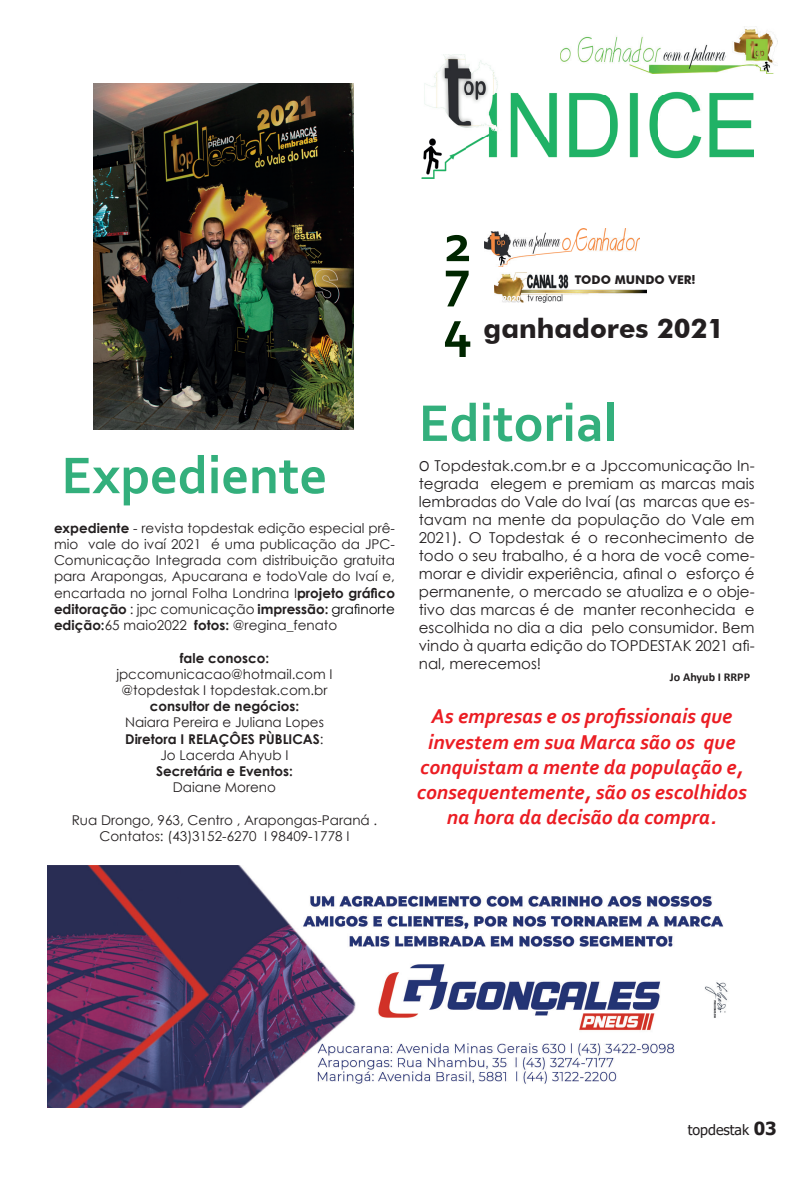
<style>
.page{position:relative;width:808px;height:1191px;background:#fff}
.page>*{position:absolute;margin:0;border:0;box-sizing:border-box;transform-origin:0 0}
.t1{font:700 54px "Corbel";color:#33af7c}
.t2{font:700 54px "Corbel";color:#002600}
.t3{font:700 27px "Futura BT";color:#231f20}
.t4{font:italic 700 21px/25.2px "Corbel";color:#eb1d23;text-align:center}
.t5{font:15px/18px "Century Gothic";color:#231f20;text-align:justify}
.t6{font:14.25px "Tahoma";color:#231f20}
.t7{font:13.5px/16.2px "Century Gothic";color:#231f20;text-align:center}
.t8{font:700 13.5px "Century Gothic";color:#231f20}
.t9{font:700 12px "Futura BT";color:#231f20}
.t10{font:700 12px "Calibri";color:#231f20}
.s1{font-weight:700}
.s2{color:#000001}
.s3{font-family:"Corbel";font-size:54px;color:#002600}
.s4{font-family:"Corbel"}
.s5{font-weight:700;font-size:18px}
</style>
<div class="page">
<img style="left:421px;top:54px;width:333px;height:125px">
<img style="left:485px;top:229px;width:154px;height:37px">
<img style="left:495px;top:273px;width:152px;height:29px">
<img style="left:48px;top:866px;width:680px;height:241px">
<img style="left:560px;top:26px;width:217px;height:48px">
<img style="left:94px;top:83px;width:259px;height:346px">
<h1 class="t1" style="left:61px;top:442px;width:267px">Expediente</h1>
<p class="t7" style="left:54px;top:519px;width:342px;text-align:justify"><span class="s1">expediente</span> - revista topdestak edição especial prê&shy;mio vale do ivaí 2021 é uma publicação da JPC-Comunicação Integrada com distribuição gratuita para Arapongas, Apucarana e todoVale do Ivaí e, encartada no jornal Folha Londrina I<span class="s1">projeto gráfico editoração</span> : jpc comunicação <span class="s1">impressão:</span> <span class="s2">grafinorte </span><span class="s1">edição:</span>65 maio2022 <span class="s1">fotos:</span> @regina_fenato</p>
<p class="t8" style="left:180px;top:647px;width:91px">fale conosco:</p>
<p class="t7" style="left:116px;top:665px;width:218px">jpccomunicacao@hotmail.com I @topdestak I topdestak.com.br</p>
<p class="t8" style="left:150px;top:696px;width:151px">consultor de negócios:</p>
<p class="t7" style="left:125px;top:714px;width:200px">Naiara Pereira e Juliana Lopes<br><span class="s1">Diretora I RELAÇÔES PÙBLICAS</span>:<br>Jo Lacerda Ahyub I</p>
<p class="t8" style="left:156px;top:761px;width:138px">Secretária e Eventos:</p>
<p class="t7" style="left:173px;top:779px;width:105px">Daiane Moreno</p>
<p class="t7" style="left:72px;top:811px;width:307px">Rua Drongo, 963, Centro , Arapongas-Paraná .<br>Contatos: (43)3152-6270 I 98409-1778 I</p>
<h1 class="t2" style="left:444px;top:210px;width:28px">2</h1>
<h1 class="t2" style="left:444px;top:245px;width:28px">7</h1>
<p class="t9" style="left:575px;top:272px;width:122px">TODO MUNDO VER!</p>
<h2 class="t3" style="left:443px;top:311px;width:283px"><span class="s3">4</span> ganhadores 2021</h2>
<h1 class="t1" style="left:419px;top:389px;width:200px">Editorial</h1>
<p class="t5" style="left:419px;top:456px;width:337px"><span class="s4">O</span> Topdestak.com.br e a Jpccomunicação In&shy;tegrada elegem e premiam as marcas mais lembradas do Vale do Ivaí (as marcas que es&shy;tavam na mente da população do Vale em 2021). O Topdestak é o reconhecimento de todo o seu trabalho, é a hora de você come&shy;morar e dividir experiência, afinal o esforço é permanente, o mercado se atualiza e o obje&shy;tivo das marcas é de manter reconhecida e escolhida no dia a dia pelo consumidor. Bem vindo à quarta edição do TOPDESTAK 2021 afi&shy;nal, merecemos!</p>
<p class="t10" style="left:670px;top:668px;width:82px">Jo Ahyub I RRPP</p>
<h3 class="t4" style="left:417px;top:703px;width:331px">As empresas e os profissionais que investem em sua Marca são os que conquistam a mente da população e, consequentemente, são os escolhidos na hora da decisão da compra.</h3>
<p class="t6" style="left:688px;top:1120px;width:90px">topdestak <span class="s5">03</span></p>
</div>
